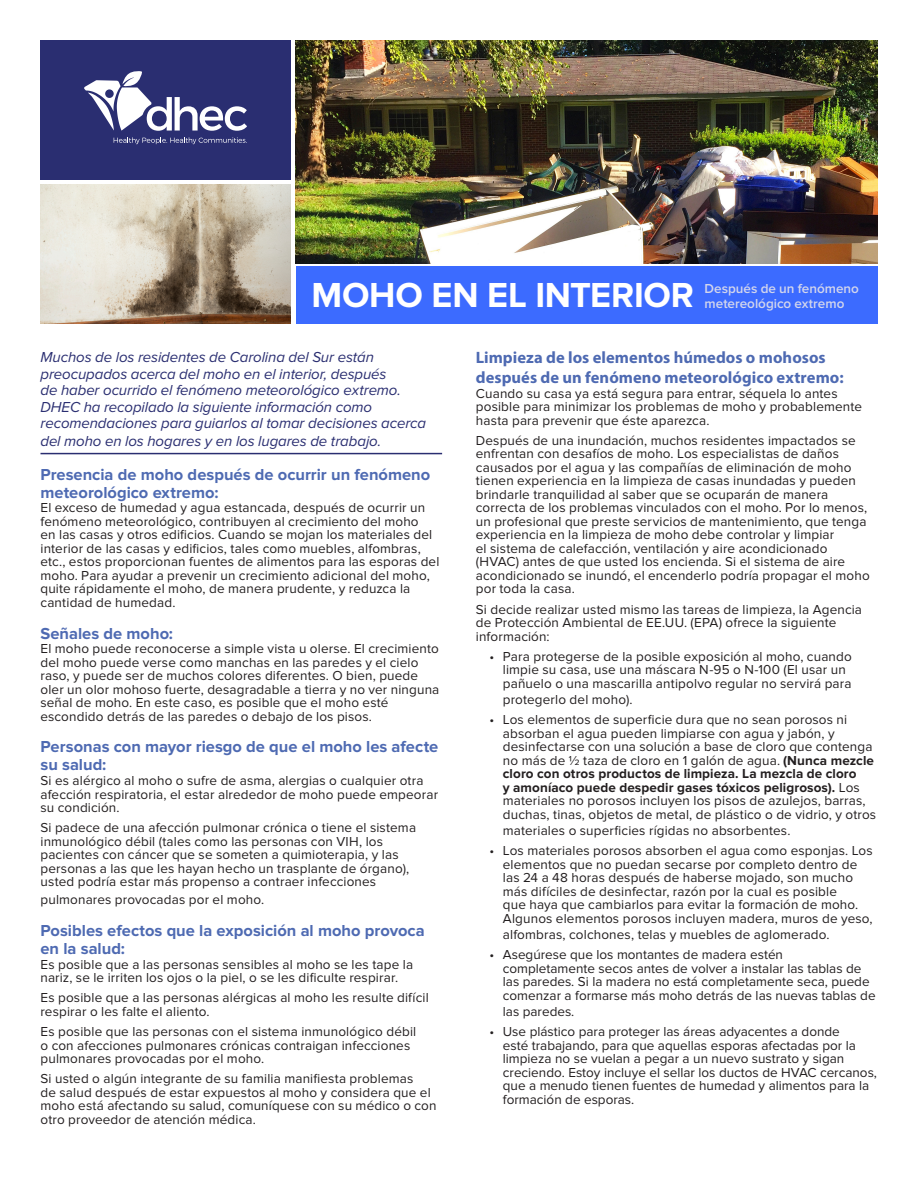
<style>
.page{position:relative;width:918px;height:1188px;background:#fff}
.page>*{position:absolute;margin:0;border:0;box-sizing:border-box;transform-origin:0 0}
.t1{font:700 36px "Proxima Nova";letter-spacing:-.01em;color:#fff}
.Headings{font:700 16.5px/18px "Proxima Nova";color:#4e6ab2}
.Headings-2{font:700 16.5px/19.8px "Myriad Pro";letter-spacing:.005em;color:#4e6ab2}
.Intro_graph{font:italic 15px/16.5px "Proxima Nova";letter-spacing:-.005em;color:#2a2e71}
.t2{font:13.5px/13.5px "Proxima Nova";letter-spacing:.01em;color:#231f20}
.t3{font:600 13.5px "Proxima Nova";color:#d3d6ec}
.s1{font-weight:700}
</style>
<div class="page">
<img style="left:296px;top:40px;width:582px;height:223px">
<div style="left:40px;top:40px;width:251px;height:140px;background:#2a2e71"></div>
<img style="left:40px;top:185px;width:251px;height:139px">
<div style="left:296px;top:267px;width:582px;height:57px;background:#3c6bff"></div>
<hr style="left:40px;top:453px;width:402px;height:1px;background:#2a2e71">
<svg style="left:84px;top:71px;width:163px;height:60px"></svg>
<svg style="left:114px;top:137px;width:133px;height:7px"></svg>
<p class="t1" style="left:312px;top:274px;width:384px">MOHO EN EL INTERIOR</p>
<p class="t3" style="left:705px;top:281px;width:156px">Después de un fenómeno</p>
<p class="t3" style="left:705px;top:296px;width:141px">metereológico extremo</p>
<p class="Intro_graph" style="left:40px;top:349px;width:387px">Muchos de los residentes de Carolina del Sur están preocupados acerca del moho en el interior, después<br>de haber ocurrido el fenómeno meteorológico extremo.<br>DHEC ha recopilado la siguiente información como recomendaciones para guiarlos al tomar decisiones acerca</p>
<p class="Intro_graph" style="left:40px;top:433px;width:342px">del moho en los hogares y en los lugares de trabajo.</p>
<p class="Headings" style="left:40px;top:466px;width:391px">Presencia de moho después de ocurrir un fenómeno meteorológico extremo:</p>
<p class="t2" style="left:40px;top:501px;width:400px">El exceso de humedad y agua estancada, después de ocurrir un fenómeno meteorológico, contribuyen al crecimiento del moho<br>en las casas y otros edificios. Cuando se mojan los materiales del interior de las casas y edificios, tales como muebles, alfombras, etc., estos proporcionan fuentes de alimentos para las esporas del moho. Para ayudar a prevenir un crecimiento adicional del moho, quite rápidamente el moho, de manera prudente, y reduzca la cantidad de humedad.</p>
<p class="Headings" style="left:40px;top:624px;width:134px">Señales de moho:</p>
<p class="t2" style="left:40px;top:642px;width:400px">El moho puede reconocerse a simple vista u olerse. El crecimiento del moho puede verse como manchas en las paredes y el cielo raso, y puede ser de muchos colores diferentes. O bien, puede oler un olor mohoso fuerte, desagradable a tierra y no ver ninguna señal de moho. En este caso, es posible que el moho esté escondido detrás de las paredes o debajo de los pisos.</p>
<p class="Headings" style="left:40px;top:738px;width:399px">Personas con mayor riesgo de que el moho les afecte su salud:</p>
<p class="t2" style="left:40px;top:774px;width:399px">Si es alérgico al moho o sufre de asma, alergias o cualquier otra afección respiratoria, el estar alrededor de moho puede empeorar su condición.</p>
<p class="t2" style="left:40px;top:821px;width:377px">Si padece de una afección pulmonar crónica o tiene el sistema inmunológico débil (tales como las personas con VIH, los pacientes con cáncer que se someten a quimioterapia, y las personas a las que les hayan hecho un trasplante de órgano), usted podría estar más propenso a contraer infecciones</p>
<p class="t2" style="left:40px;top:893px;width:225px">pulmonares provocadas por el moho.</p>
<p class="Headings" style="left:40px;top:922px;width:386px">Posibles efectos que la exposición al moho provoca en la salud:</p>
<p class="t2" style="left:40px;top:958px;width:374px">Es posible que a las personas sensibles al moho se les tape la nariz, se le irriten los ojos o la piel, o se les dificulte respirar.</p>
<p class="t2" style="left:40px;top:991px;width:390px">Es posible que a las personas alérgicas al moho les resulte difícil respirar o les falte el aliento.</p>
<p class="t2" style="left:40px;top:1025px;width:377px">Es posible que las personas con el sistema inmunológico débil o con afecciones pulmonares crónicas contraigan infecciones pulmonares provocadas por el moho.</p>
<p class="t2" style="left:40px;top:1072px;width:398px">Si usted o algún integrante de su familia manifiesta problemas<br>de salud después de estar expuestos al moho y considera que el moho está afectando su salud, comuníquese con su médico o con otro proveedor de atención médica.</p>
<p class="Headings-2" style="left:476px;top:347px;width:369px">Limpieza de los elementos húmedos o mohosos después de un fenómeno meteorológico extremo:</p>
<p class="t2" style="left:476px;top:387px;width:388px">Cuando su casa ya está segura para entrar, séquela lo antes posible para minimizar los problemas de moho y probablemente hasta para prevenir que éste aparezca.</p>
<p class="t2" style="left:476px;top:434px;width:395px">Después de una inundación, muchos residentes impactados se enfrentan con desafíos de moho. Los especialistas de daños causados por el agua y las compañías de eliminación de moho tienen experiencia en la limpieza de casas inundadas y pueden brindarle tranquilidad al saber que se ocuparán de manera correcta de los problemas vinculados con el moho. Por lo menos, un profesional que preste servicios de mantenimiento, que tenga experiencia en la limpieza de moho debe controlar y limpiar<br>el sistema de calefacción, ventilación y aire acondicionado (HVAC) antes de que usted los encienda. Si el sistema de aire acondicionado se inundó, el encenderlo podría propagar el moho por toda la casa.</p>
<p class="t2" style="left:476px;top:603px;width:388px">Si decide realizar usted mismo las tareas de limpieza, la Agencia de Protección Ambiental de EE.UU. (EPA) ofrece la siguiente información:</p>
<p class="t2" style="left:503px;top:650px;width:351px;text-indent:-14px">• Para protegerse de la posible exposición al moho, cuando limpie su casa, use una máscara N-95 o N-100 (El usar un pañuelo o una mascarilla antipolvo regular no servirá para</p>
<p class="t2" style="left:503px;top:693px;width:131px">protegerlo del moho).</p>
<p class="t2" style="left:503px;top:713px;width:375px;text-indent:-14px">• Los elementos de superficie dura que no sean porosos ni absorban el agua pueden limpiarse con agua y jabón, y desinfectarse con una solución a base de cloro que contenga no más de ½ taza de cloro en 1 galón de agua. <span class="s1">(Nunca mezcle cloro con otros productos de limpieza. La mezcla de cloro<br>y amoníaco puede despedir gases tóxicos peligrosos).</span> Los materiales no porosos incluyen los pisos de azulejos, barras, duchas, tinas, objetos de metal, de plástico o de vidrio, y otros</p>
<p class="t2" style="left:503px;top:824px;width:289px">materiales o superficies rígidas no absorbentes.</p>
<p class="t2" style="left:503px;top:844px;width:371px;text-indent:-14px">• Los materiales porosos absorben el agua como esponjas. Los elementos que no puedan secarse por completo dentro de las 24 a 48 horas después de haberse mojado, son mucho más difíciles de desinfectar, razón por la cual es posible<br>que haya que cambiarlos para evitar la formación de moho.<br>Algunos elementos porosos incluyen madera, muros de yeso,</p>
<p class="t2" style="left:503px;top:928px;width:328px">alfombras, colchones, telas y muebles de aglomerado.</p>
<p class="t2" style="left:503px;top:948px;width:374px;text-indent:-14px">• Asegúrese que los montantes de madera estén completamente secos antes de volver a instalar las tablas de las paredes. Si la madera no está completamente seca, puede comenzar a formarse más moho detrás de las nuevas tablas de</p>
<p class="t2" style="left:503px;top:1005px;width:73px">las paredes.</p>
<p class="t2" style="left:503px;top:1025px;width:376px;text-indent:-14px">• Use plástico para proteger las áreas adyacentes a donde<br>esté trabajando, para que aquellas esporas afectadas por la limpieza no se vuelan a pegar a un nuevo sustrato y sigan creciendo. Estoy incluye el sellar los ductos de HVAC cercanos, que a menudo tienen fuentes de humedad y alimentos para la formación de esporas.</p>
</div>
